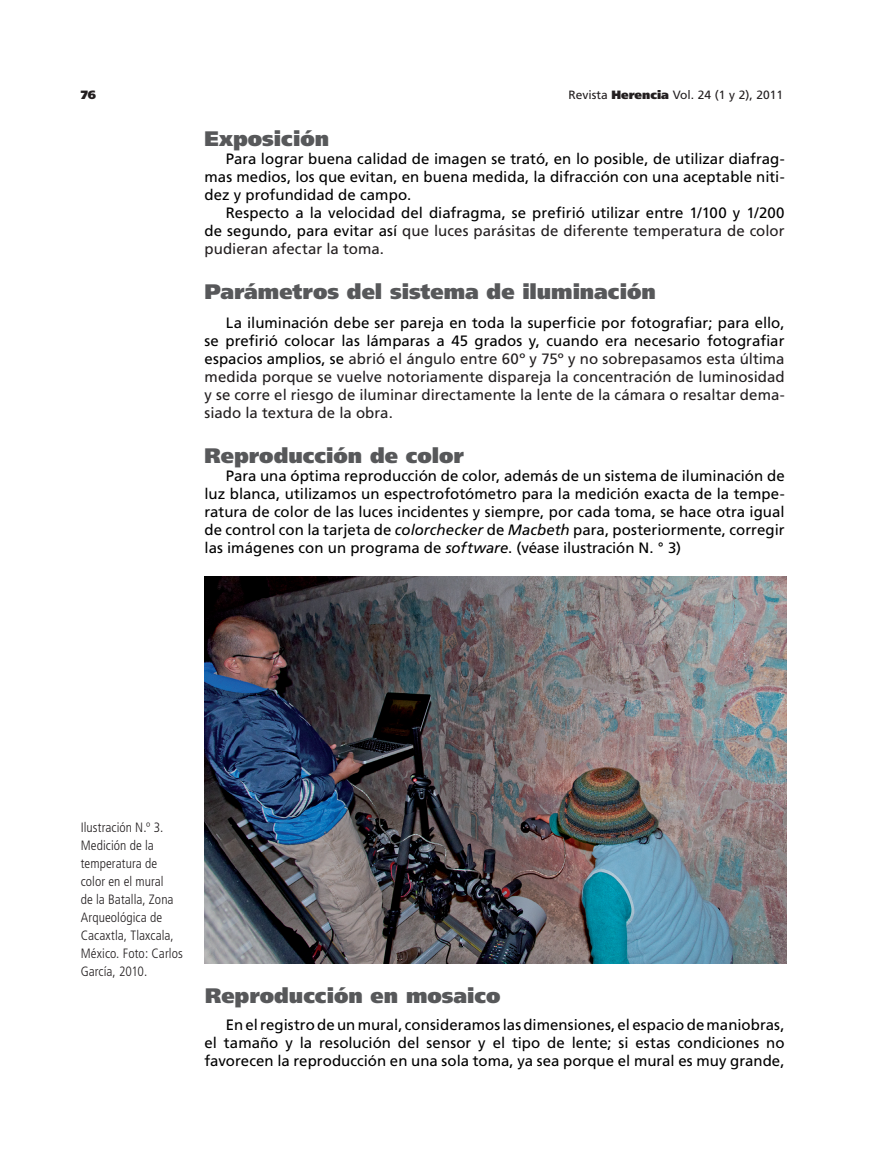
<style>
.page{position:relative;width:891px;height:1161px;background:#fff}
.page>*{position:absolute;margin:0;border:0;box-sizing:border-box;transform-origin:0 0}
.Subtítulos_del_artíc{font:900 21px "Frutiger";color:#57585a}
.Subtítulos_del_artíc-2{font:15px/18px "Frutiger";color:#000;text-align:justify}
.t1{font:15px/18px "Frutiger";color:#231f20;text-align:justify}
.Texto_independiente{font:15px/18px "Frutiger";color:#000;text-align:justify}
.t2{font:300 condensed 13.5px/18px "Frutiger";letter-spacing:.005em;color:#231f20}
.t3{font:12px "Frutiger";color:#231f20}
.t4{font:900 12px "Frutiger";color:#231f20}
.s1{font-weight:900}
.s2{color:#231f20}
.s3{color:#000}
.s4{font-style:italic}
</style>
<div class="page">
<img style="left:204px;top:576px;width:582px;height:387px">
<p class="t4" style="left:81px;top:87px;width:17px">76</p>
<p class="t3" style="left:568px;top:88px;width:216px">Revista <span class="s1">Herencia</span> Vol. 24 (1 y 2), 2011</p>
<p class="Subtítulos_del_artíc" style="left:205px;top:126px;width:126px">Exposición</p>
<p class="Subtítulos_del_artíc-2" style="left:205px;top:150px;width:582px;text-indent:21px">Para lograr buena calidad de imagen se trató, en lo posible, de utilizar diafrag&shy;mas medios, los que evitan, en buena medida, la difracción con una aceptable niti&shy;dez y profundidad de campo.</p>
<p class="Subtítulos_del_artíc-2" style="left:205px;top:204px;width:582px;text-indent:21px">Respecto a la velocidad del diafragma, se prefirió utilizar entre 1/100 y 1/200 de segundo, para evitar así <span class="s2">que luces parásitas de diferente temperatura de color pudieran afectar la toma.</span></p>
<p class="Subtítulos_del_artíc" style="left:205px;top:279px;width:453px">Parámetros del sistema de iluminación</p>
<p class="t1" style="left:205px;top:314px;width:582px;text-indent:21px"><span class="s3">La iluminación debe ser pareja en toda la superficie por fotografiar; para ello, se prefirió colocar las lámparas a 45 grados y, cuando era necesario fotografiar espacios amplios, se</span> abrió el ángulo entre 60º y 75º y no sobrepasamos esta última medida porque se vuelve notoriamente dispareja la concentración de luminosidad y se corre el riesgo de iluminar directamente la lente de la cámara o resaltar dema&shy;siado la textura de la obra.</p>
<p class="Subtítulos_del_artíc" style="left:205px;top:443px;width:261px">Reproducción de color</p>
<p class="Subtítulos_del_artíc-2" style="left:205px;top:467px;width:582px;text-indent:21px">Para una óptima reproducción de color, además de un sistema de iluminación de luz blanca, utilizamos un espectrofotómetro para la medición exacta de la tempe&shy;ratura de color de las luces incidentes y siempre, por cada toma, se hace otra igual de control con la tarjeta de <span class="s4">colorchecker</span> de <span class="s4">Macbeth</span> para, posteriormente, corregir las imágenes con un programa de <span class="s4">software</span>. (véase ilustración N. ° 3)</p>
<p class="t2" style="left:81px;top:819px;width:104px">Ilustración N.º 3.<br>Medición de la temperatura de color en el mural<br>de la Batalla, Zona<br>Arqueológica de<br>Cacaxtla, Tlaxcala,<br>México. Foto: Carlos<br>García, 2010.</p>
<p class="Subtítulos_del_artíc" style="left:205px;top:983px;width:297px">Reproducción en mosaico</p>
<p class="Texto_independiente" style="left:205px;top:1016px;width:582px;text-indent:21px">En el registro de un mural, consideramos las dimensiones, el espacio de maniobras, el tamaño y la resolución del sensor y el tipo de lente; si estas condiciones no favorecen la reproducción en una sola toma, ya sea porque el mural es muy grande,</p>
</div>
